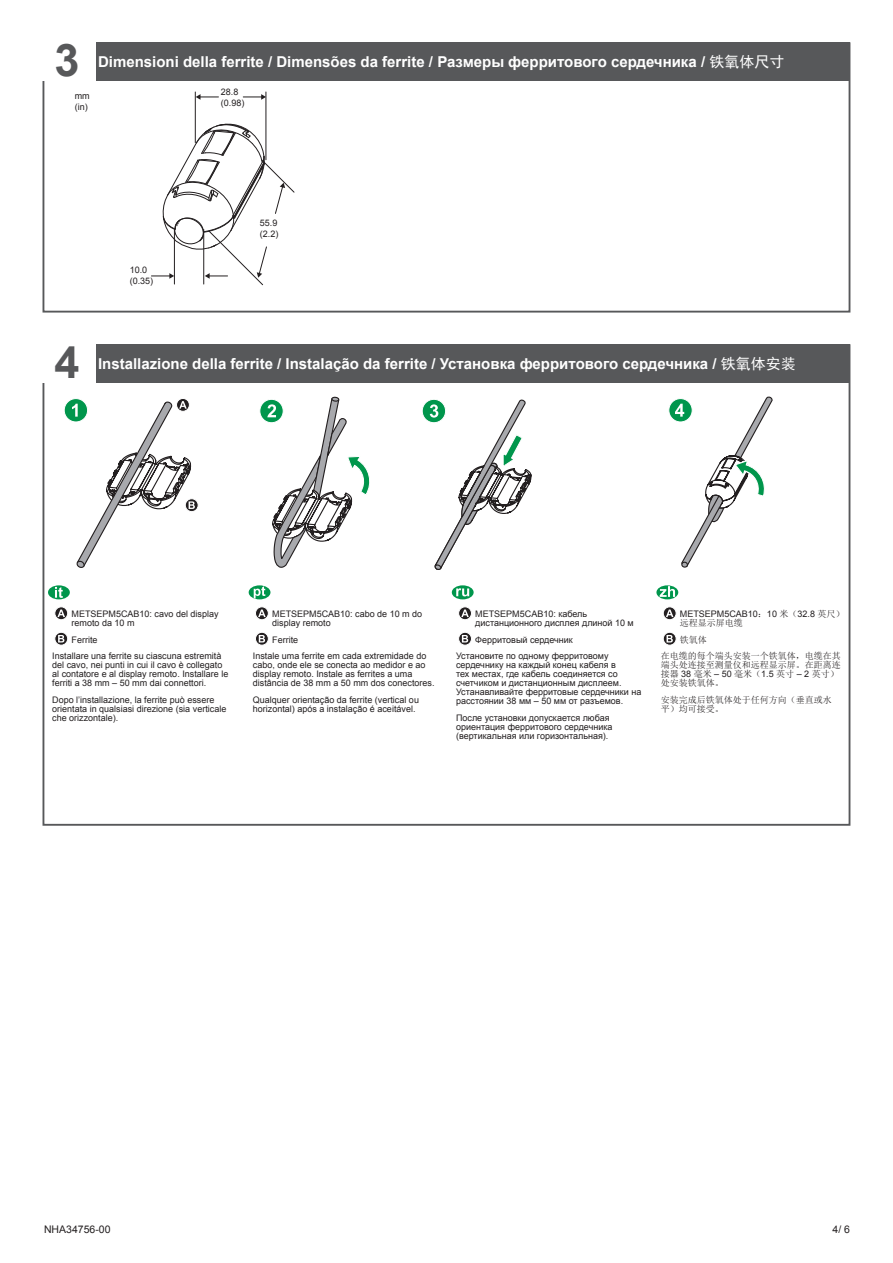
<style>
.page{position:relative;width:893px;height:1263px;background:#fff}
.page>*{position:absolute;margin:0;border:0;box-sizing:border-box;transform-origin:0 0}
.t1{font:700 45px "Arial";color:#57585a}
.t2{font:700 15px "Arial";color:#fff}
.t3{font:10.5px "Arial";color:#231f20}
.t4{font:9px/9px "Arial";color:#231f20}
.t5{font:9px/9px "Sim Sun";color:#231f20}
.s1{font-family:"Sim Hei";font-weight:400}
.s2{font-family:"Sim Sun"}
.s3{font-family:"Arial"}
</style>
<div class="page">
<div style="left:43px;top:344px;width:807px;height:39px;background:#57585a"></div>
<div style="left:38px;top:340px;width:58px;height:43px;background:#fff"></div>
<svg style="left:55px;top:607px;width:13px;height:13px"></svg>
<div style="left:54px;top:606px;width:14px;height:14px;border:1px solid #fff;border-radius:50%"></div>
<svg style="left:57px;top:609px;width:8px;height:8px"></svg>
<svg style="left:55px;top:632px;width:13px;height:13px"></svg>
<div style="left:54px;top:632px;width:14px;height:14px;border:1px solid #fff;border-radius:50%"></div>
<svg style="left:58px;top:635px;width:6px;height:7px"></svg>
<svg style="left:48px;top:585px;width:22px;height:14px"></svg>
<svg style="left:55px;top:587px;width:8px;height:11px"></svg>
<svg style="left:255px;top:607px;width:13px;height:13px"></svg>
<div style="left:255px;top:606px;width:14px;height:14px;border:1px solid #fff;border-radius:50%"></div>
<svg style="left:258px;top:609px;width:8px;height:8px"></svg>
<svg style="left:255px;top:632px;width:13px;height:13px"></svg>
<div style="left:255px;top:632px;width:14px;height:14px;border:1px solid #fff;border-radius:50%"></div>
<svg style="left:259px;top:635px;width:6px;height:7px"></svg>
<svg style="left:459px;top:607px;width:12px;height:13px"></svg>
<div style="left:458px;top:606px;width:14px;height:14px;border:1px solid #fff;border-radius:50%"></div>
<svg style="left:461px;top:609px;width:8px;height:8px"></svg>
<svg style="left:459px;top:632px;width:12px;height:13px"></svg>
<div style="left:458px;top:632px;width:14px;height:14px;border:1px solid #fff;border-radius:50%"></div>
<svg style="left:462px;top:635px;width:6px;height:7px"></svg>
<svg style="left:663px;top:607px;width:13px;height:13px"></svg>
<div style="left:663px;top:606px;width:14px;height:14px;border:1px solid #fff;border-radius:50%"></div>
<svg style="left:666px;top:609px;width:7px;height:8px"></svg>
<svg style="left:663px;top:632px;width:13px;height:13px"></svg>
<div style="left:663px;top:632px;width:14px;height:14px;border:1px solid #fff;border-radius:50%"></div>
<svg style="left:666px;top:635px;width:7px;height:7px"></svg>
<svg style="left:249px;top:585px;width:21px;height:14px"></svg>
<svg style="left:254px;top:586px;width:11px;height:12px"></svg>
<svg style="left:656px;top:585px;width:22px;height:14px"></svg>
<svg style="left:660px;top:586px;width:15px;height:11px"></svg>
<svg style="left:452px;top:585px;width:22px;height:14px"></svg>
<svg style="left:456px;top:588px;width:13px;height:8px"></svg>
<div style="left:64px;top:399px;width:24px;height:23px;background:#00964c;border-radius:50%"></div>
<div style="left:64px;top:398px;width:24px;height:24px;border:1px solid #fff;border-radius:50%"></div>
<svg style="left:260px;top:399px;width:23px;height:24px"></svg>
<div style="left:259px;top:399px;width:25px;height:24px;border:1px solid #fff;border-radius:50%"></div>
<div style="left:422px;top:399px;width:24px;height:24px;background:#00964c;border-radius:50%"></div>
<div style="left:422px;top:399px;width:24px;height:24px;border:1px solid #fff;border-radius:50%"></div>
<svg style="left:669px;top:399px;width:23px;height:23px"></svg>
<div style="left:668px;top:398px;width:25px;height:24px;border:1px solid #fff;border-radius:50%"></div>
<div style="left:176px;top:398px;width:14px;height:14px;border:1px solid #fff;border-radius:50%"></div>
<svg style="left:185px;top:499px;width:13px;height:13px"></svg>
<div style="left:185px;top:498px;width:14px;height:14px;border:1px solid #fff;border-radius:50%"></div>
<svg style="left:72px;top:401px;width:123px;height:167px"></svg>
<svg style="left:267px;top:397px;width:103px;height:171px"></svg>
<svg style="left:430px;top:399px;width:101px;height:171px"></svg>
<svg style="left:675px;top:397px;width:98px;height:171px"></svg>
<div style="left:43px;top:42px;width:807px;height:271px;border:2px solid #57585a"></div>
<div style="left:43px;top:43px;width:807px;height:38px;background:#57585a"></div>
<div style="left:38px;top:38px;width:58px;height:43px;background:#fff"></div>
<svg style="left:196px;top:94px;width:22px;height:6px"></svg>
<hr style="left:195px;top:92px;width:1px;height:51px;background:#231f20">
<hr style="left:266px;top:92px;width:1px;height:68px;background:#231f20">
<svg style="left:243px;top:94px;width:23px;height:6px"></svg>
<svg style="left:151px;top:123px;width:144px;height:163px"></svg>
<h1 class="t1" style="left:55px;top:30px;width:27px">3</h1>
<h2 class="t2" style="left:98px;top:52px;width:688px">Dimensioni della ferrite / Dimensões da ferrite / Размеры ферритового сердечника / <span class="s1">铁氧体尺寸</span></h2>
<p class="t4" style="left:75px;top:90px;width:16px;line-height:11.2px">mm (in)</p>
<p class="t4" style="left:221px;top:86px;width:25px;line-height:11.2px">28.8 (0.98)</p>
<p class="t4" style="left:130px;top:264px;width:25px;line-height:11.2px">10.0 (0.35)</p>
<p class="t4" style="left:260px;top:218px;width:20px;line-height:11.2px">55.9 (2.2)</p>
<h1 class="t1" style="left:55px;top:332px;width:27px">4</h1>
<h2 class="t2" style="left:98px;top:354px;width:699px">Installazione della ferrite / Instalação da ferrite / Установка ферритового сердечника / <span class="s1">铁氧体安装</span></h2>
<p class="t4" style="left:72px;top:610px;width:149px">METSEPM5CAB10: cavo del display remoto da 10 m</p>
<p class="t4" style="left:52px;top:631px;width:171px;line-height:16.5px;text-indent:19px">Ferrite<br>Installare una ferrite su ciascuna estremità</p>
<p class="t4" style="left:52px;top:661px;width:178px">del cavo, nei punti in cui il cavo è collegato al contatore e al display remoto. Installare le ferriti a 38 mm – 50 mm dai connettori.</p>
<p class="t4" style="left:52px;top:695px;width:176px">Dopo l’installazione, la ferrite può essere orientata in qualsiasi direzione (sia verticale che orizzontale).</p>
<p class="t4" style="left:272px;top:610px;width:152px">METSEPM5CAB10: cabo de 10 m do display remoto</p>
<p class="t4" style="left:253px;top:631px;width:175px;line-height:16.5px;text-indent:19px">Ferrite<br>Instale uma ferrite em cada extremidade do</p>
<p class="t4" style="left:253px;top:661px;width:183px">cabo, onde ele se conecta ao medidor e ao display remoto. Instale as ferrites a uma distância de 38 mm a 50 mm dos conectores.</p>
<p class="t4" style="left:253px;top:695px;width:168px">Qualquer orientação da ferrite (vertical ou horizontal) após a instalação é aceitável.</p>
<p class="t4" style="left:475px;top:610px;width:160px">METSEPM5CAB10: кабель дистанционного дисплея длиной 10 м</p>
<p class="t4" style="left:456px;top:631px;width:154px;line-height:16.5px;text-indent:19px">Ферритовый сердечник<br>Установите по одному ферритовому</p>
<p class="t4" style="left:456px;top:661px;width:187px">сердечнику на каждый конец кабеля в<br>тех местах, где кабель соединяется со счетчиком и дистанционным дисплеем.<br>Устанавливайте ферритовые сердечники на расстоянии 38 мм – 50 мм от разъемов.</p>
<p class="t4" style="left:456px;top:713px;width:158px">После установки допускается любая ориентация ферритового сердечника (вертикальная или горизонтальная).</p>
<p class="t4" style="left:680px;top:610px;width:166px">METSEPM5CAB10<span class="s2">：</span>10 <span class="s2">米（</span>32.8 <span class="s2">英尺）</span></p>
<p class="t5" style="left:680px;top:619px;width:64px">远程显示屏电缆</p>
<p class="t5" style="left:680px;top:635px;width:28px">铁氧体</p>
<p class="t5" style="left:661px;top:651px;width:181px">在电缆的每个端头安装一个铁氧体，电缆在其</p>
<p class="t5" style="left:661px;top:660px;width:181px">端头处连接至测量仪和远程显示屏。在距离连接器 <span class="s3">38</span> 毫米 <span class="s3">– 50</span> 毫米（<span class="s3">1.5</span> 英寸 <span class="s3">– 2</span> 英寸）处安装铁氧体。</p>
<p class="t5" style="left:661px;top:695px;width:172px">安装完成后铁氧体处于任何方向（垂直或水平）均可接受。</p>
<p class="t3" style="left:44px;top:1222px;width:68px">NHA34756-00</p>
<p class="t3" style="left:832px;top:1222px;width:19px">4/ 6</p>
</div>
